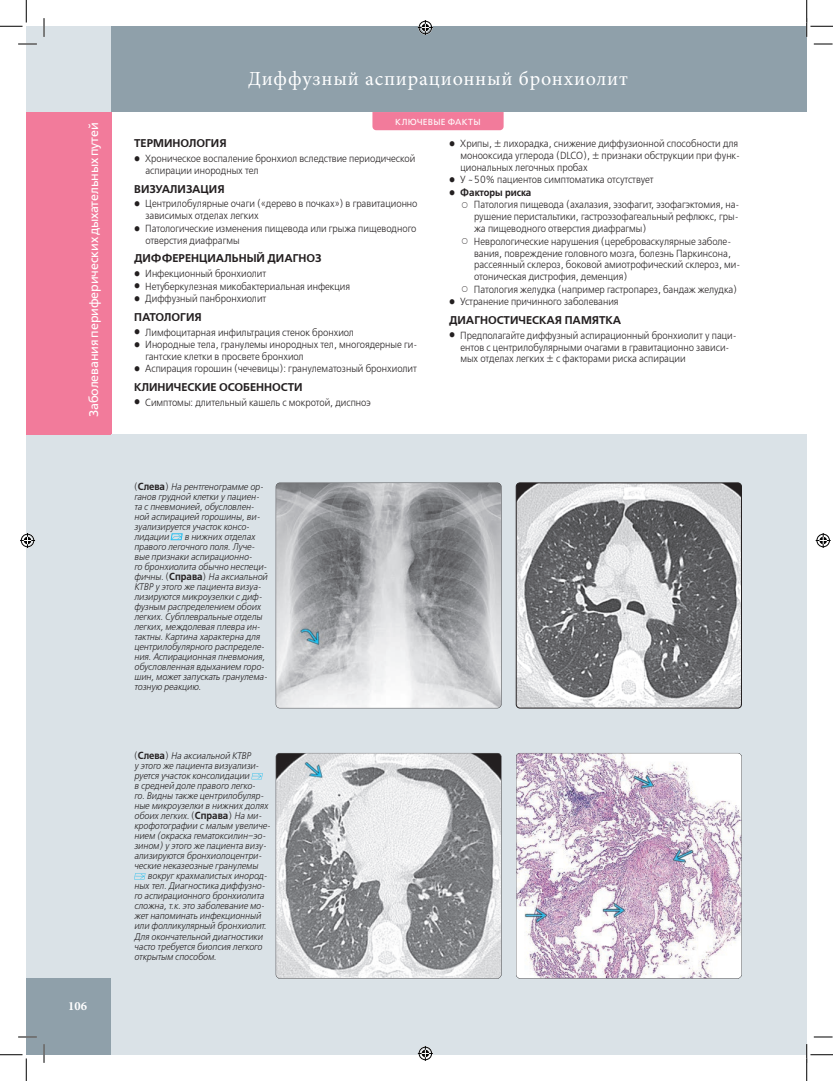
<style>
.page{position:relative;width:833px;height:1081px;background:#fff}
.page>*{position:absolute;margin:0;border:0;box-sizing:border-box;transform-origin:0 0}
.colon_C_grey{font:20px "Minion Pro";letter-spacing:.04em;color:#fff}
.t1{font:12.5px "Free Set";letter-spacing:-.01em;color:#fff}
.t2{font:700 12.5px "Minion Pro";color:#fff}
.zag_1_Caps{font:11.25px "Free Set Demi C";color:#231f20}
.t3{font:10.25px/11.9px "Free Set Light C";color:#231f20;scale:.91 1}
.t4{font:10.25px "Free Set Demi C";color:#231f20;scale:.91 1}
.ris_podp{font:italic 9.62px/10px "Free Set Light C";color:#231f20;scale:.91 1}
.t5{font:8.75px "Free Set";letter-spacing:.025em;color:#fff}
.s1{font-style:normal}
.s2{font-family:"Free Set Demi C";font-style:normal;font-size:10.25px}
</style>
<div class="page">
<div style="left:26px;top:26px;width:85px;height:952px;background:#dae2e7"></div>
<div style="left:111px;top:26px;width:695px;height:86px;background:#8fa0aa"></div>
<div style="left:26px;top:112px;width:85px;height:322px;background:#f27b9b"></div>
<div style="left:26px;top:978px;width:85px;height:76px;background:#8fa0aa"></div>
<div style="left:111px;top:434px;width:695px;height:620px;background:#dae2e7"></div>
<div style="left:372px;top:112px;width:131px;height:18px;background:#f27b9b"></div>
<svg style="left:171px;top:533px;width:11px;height:7px"></svg>
<svg style="left:251px;top:773px;width:11px;height:6px"></svg>
<svg style="left:134px;top:873px;width:11px;height:6px"></svg>
<img style="left:276px;top:483px;width:224px;height:224px">
<img style="left:517px;top:482px;width:224px;height:225px">
<div style="left:515px;top:482px;width:226px;height:226px;border:1px solid #231f20;border-radius:4px"></div>
<img style="left:276px;top:753px;width:224px;height:224px">
<img style="left:516px;top:753px;width:224px;height:224px">
<svg style="left:18px;top:43px;width:19px;height:2px"></svg>
<svg style="left:813px;top:43px;width:19px;height:2px"></svg>
<svg style="left:18px;top:1036px;width:19px;height:1px"></svg>
<svg style="left:813px;top:1036px;width:19px;height:1px"></svg>
<svg style="left:43px;top:18px;width:2px;height:19px"></svg>
<svg style="left:43px;top:1044px;width:2px;height:18px"></svg>
<svg style="left:0;top:0;width:27px;height:27px"></svg>
<svg style="left:0;top:1054px;width:27px;height:26px"></svg>
<svg style="left:806px;top:0;width:26px;height:37px"></svg>
<svg style="left:805px;top:1043px;width:27px;height:37px"></svg>
<svg style="left:417px;top:20px;width:15px;height:15px"></svg>
<svg style="left:417px;top:1046px;width:15px;height:14px"></svg>
<svg style="left:20px;top:533px;width:15px;height:15px"></svg>
<svg style="left:815px;top:533px;width:15px;height:15px"></svg>
<p class="t1" style="left:86px;top:417px;width:296px;rotate:-90deg">Заболевания периферических дыхательных путей</p>
<p class="t2" style="left:68px;top:996px;width:20px">106</p>
<p class="colon_C_grey" style="left:248px;top:65px;width:381px">Диффузный аспирационный бронхиолит</p>
<p class="t5" style="left:395px;top:116px;width:87px">КЛЮЧЕВЫЕ ФАКТЫ</p>
<p class="zag_1_Caps" style="left:134px;top:137px;width:94px">ТЕРМИНОЛОГИЯ</p>
<p class="t3" style="left:145px;top:153px;width:298px">Хроническое воспаление бронхиол вследствие периодической аспирации инородных тел</p>
<p class="zag_1_Caps" style="left:134px;top:182px;width:92px">ВИЗУАЛИЗАЦИЯ</p>
<p class="t3" style="left:145px;top:198px;width:300px">Центрилобулярные очаги («дерево в почках») в гравитационно зависимых отделах легких</p>
<p class="t3" style="left:145px;top:223px;width:299px">Патологические изменения пищевода или грыжа пищеводного отверстия диафрагмы</p>
<p class="zag_1_Caps" style="left:134px;top:252px;width:189px">ДИФФЕРЕНЦИАЛЬНЫЙ ДИАГНОЗ</p>
<p class="t3" style="left:145px;top:268px;width:134px">Инфекционный бронхиолит</p>
<p class="t3" style="left:145px;top:280px;width:226px">Нетуберкулезная микобактериальная инфекция</p>
<p class="t3" style="left:145px;top:293px;width:134px">Диффузный панбронхиолит</p>
<p class="zag_1_Caps" style="left:134px;top:310px;width:69px">ПАТОЛОГИЯ</p>
<p class="t3" style="left:145px;top:326px;width:231px">Лимфоцитарная инфильтрация стенок бронхиол</p>
<p class="t3" style="left:145px;top:339px;width:300px">Инородные тела, гранулемы инородных тел, многоядерные ги‑ гантские клетки в просвете бронхиол</p>
<p class="t3" style="left:145px;top:363px;width:300px">Аспирация горошин (чечевицы): гранулематозный бронхиолит</p>
<p class="zag_1_Caps" style="left:134px;top:380px;width:170px">КЛИНИЧЕСКИЕ ОСОБЕННОСТИ</p>
<p class="t3" style="left:145px;top:396px;width:249px">Симптомы: длительный кашель с мокротой, диспноэ</p>
<p class="ris_podp" style="left:134px;top:482px;width:144px"><span class="s1">(</span><span class="s2">Слева</span><span class="s1">)</span> На рентгенограмме ор‑ ганов грудной клетки у пациен‑ та с пневмонией, обусловлен‑ ной аспирацией горошины, ви‑ зуализируется участок консо‑ лидации</p>
<p class="ris_podp" style="left:134px;top:532px;width:148px;text-indent:50px">в нижних отделах правого легочного поля. Луче‑ вые признаки аспирационно‑<br>го бронхиолита обычно неспеци‑ фичны. <span class="s1">(</span><span class="s2">Справа</span><span class="s1">)</span> На аксиальной<br>КТВР у этого же пациента визуа‑ лизируются микроузелки с диф‑ фузным распределением обоих легких. Субплевральные отделы легких, междолевая плевра ин‑ тактны. Картина характерна для центрилобулярного распределе‑ ния. Аспирационная пневмония, обусловленная вдыханием горо‑ шин, может запускать гранулема‑ тозную реакцию.</p>
<p class="ris_podp" style="left:134px;top:751px;width:130px"><span class="s1">(</span><span class="s2">Слева</span><span class="s1">)</span> На аксиальной КТВР</p>
<p class="ris_podp" style="left:134px;top:761px;width:139px">у этого же пациента визуализи‑</p>
<p class="ris_podp" style="left:134px;top:771px;width:128px">руется участок консолидации</p>
<p class="ris_podp" style="left:134px;top:781px;width:135px">в средней доле правого легко‑</p>
<p class="ris_podp" style="left:134px;top:791px;width:144px">го. Видны также центрилобуляр‑</p>
<p class="ris_podp" style="left:134px;top:801px;width:149px">ные микроузелки в нижних долях</p>
<p class="ris_podp" style="left:134px;top:811px;width:142px">обоих легких. <span class="s1">(</span><span class="s2">Справа</span><span class="s1">)</span> На ми‑</p>
<p class="ris_podp" style="left:134px;top:821px;width:151px">крофотографии с малым увеличе‑</p>
<p class="ris_podp" style="left:134px;top:831px;width:146px">нием (окраска гематоксилин–эо‑</p>
<p class="ris_podp" style="left:134px;top:841px;width:147px">зином) у этого же пациента визу‑</p>
<p class="ris_podp" style="left:134px;top:851px;width:142px">ализируются бронхиолоцентри‑</p>
<p class="ris_podp" style="left:134px;top:861px;width:137px">ческие неказеозные гранулемы</p>
<p class="ris_podp" style="left:147px;top:871px;width:133px">вокруг крахмалистых инород‑</p>
<p class="ris_podp" style="left:134px;top:881px;width:145px">ных тел. Диагностика диффузно‑</p>
<p class="ris_podp" style="left:134px;top:891px;width:144px">го аспирационного бронхиолита</p>
<p class="ris_podp" style="left:134px;top:901px;width:145px">сложна, т.к. это заболевание мо‑</p>
<p class="ris_podp" style="left:134px;top:911px;width:141px">жет напоминать инфекционный</p>
<p class="ris_podp" style="left:134px;top:921px;width:147px">или фолликулярный бронхиолит.</p>
<p class="ris_podp" style="left:134px;top:931px;width:142px">Для окончательной диагностики</p>
<p class="ris_podp" style="left:134px;top:941px;width:142px">часто требуется биопсия легкого</p>
<p class="ris_podp" style="left:134px;top:951px;width:92px">открытым способом.</p>
<p class="t3" style="left:460px;top:138px;width:309px">Хрипы, ± лихорадка, снижение диффузионной способности для монооксида углерода (DLCO), ± признаки обструкции при функ‑ циональных легочных пробах</p>
<p class="t3" style="left:460px;top:174px;width:214px">У ~50% пациентов симптоматика отсутствует</p>
<p class="t4" style="left:460px;top:186px;width:79px">Факторы риска</p>
<p class="t3" style="left:473px;top:199px;width:293px;text-align:justify">Патология пищевода (ахалазия, эзофагит, эзофагэктомия, на‑ рушение перистальтики, гастроэзофагеальный рефлюкс, гры‑ жа пищеводного отверстия диафрагмы)</p>
<p class="t3" style="left:473px;top:235px;width:294px">Неврологические нарушения (цереброваскулярные заболе‑ вания, повреждение головного мозга, болезнь Паркинсона, рассеянный склероз, боковой амиотрофический склероз, ми‑ отоническая дистрофия, деменция)</p>
<p class="t3" style="left:473px;top:284px;width:290px">Патология желудка (например гастропарез, бандаж желудка)</p>
<p class="t3" style="left:460px;top:296px;width:175px">Устранение причинного заболевания</p>
<p class="zag_1_Caps" style="left:449px;top:313px;width:173px">ДИАГНОСТИЧЕСКАЯ ПАМЯТКА</p>
<p class="t3" style="left:460px;top:329px;width:305px">Предполагайте диффузный аспирационный бронхиолит у паци‑ ентов с центрилобулярными очагами в гравитационно зависи‑ мых отделах легких ± с факторами риска аспирации</p>
</div>
